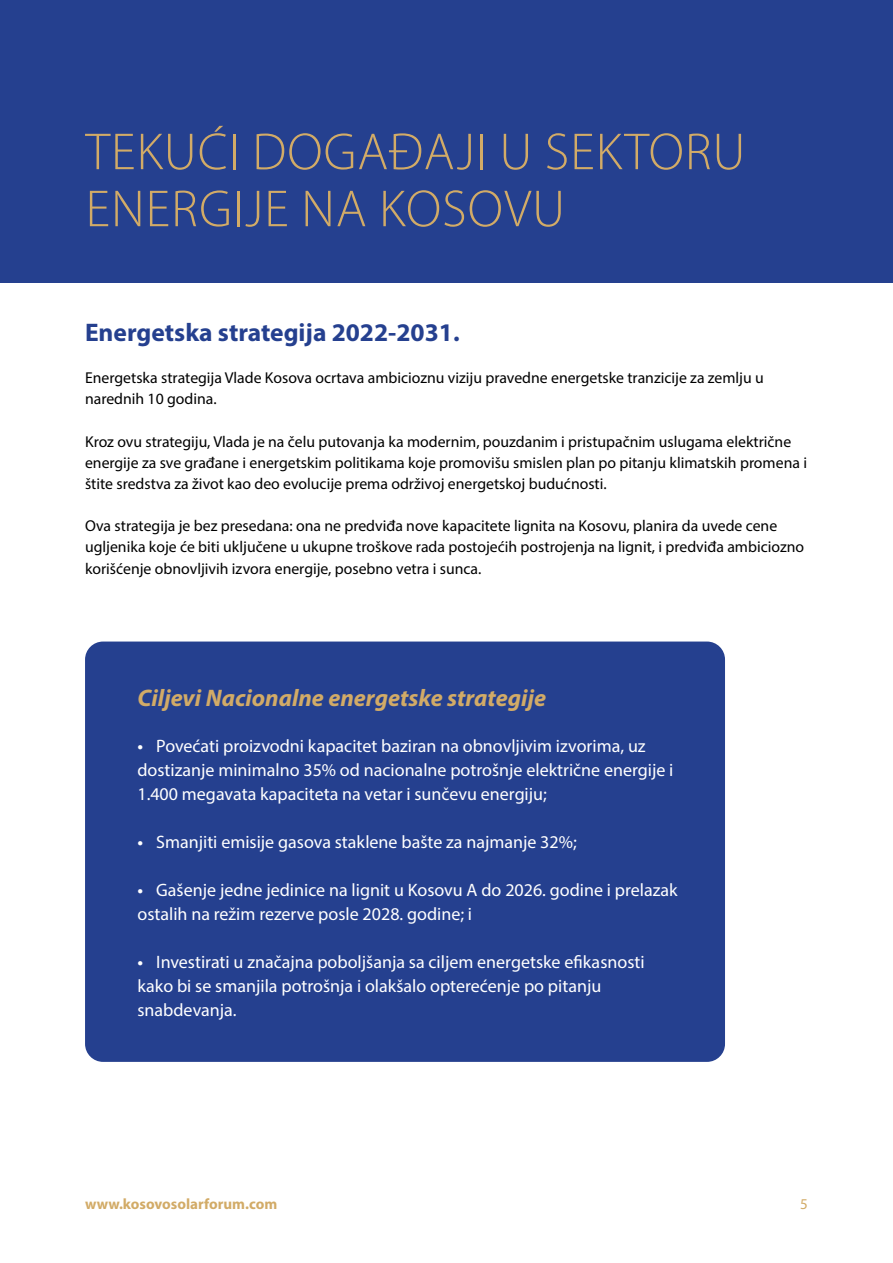
<style>
.page{position:relative;width:893px;height:1263px;background:#fff}
.page>*{position:absolute;margin:0;border:0;box-sizing:border-box;transform-origin:0 0}
.t1{font:300 52.5px/57px "Myriad Pro";letter-spacing:.02em;color:#d2ab67}
.t2{font:700 25.5px "Myriad Pro";color:#25408f}
.t3{font:italic 700 24px "Myriad Pro";color:#d2ab67}
.t4{font:18px/24px "Myriad Pro";color:#fff}
.t5{font:15.75px/21px "Myriad Pro";color:#000}
.t6{font:700 15px "Myriad Pro";color:#d2ab67}
.t7{font:15px "Myriad Pro";color:#d2ab67}
.s1{font-weight:600;font-style:italic}
</style>
<div class="page">
<div style="left:0;top:0;width:893px;height:283px;background:#25408f"></div>
<div style="left:85px;top:641px;width:640px;height:421px;background:#25408f;border-radius:18px"></div>
<h1 class="t1" style="left:86px;top:123px;width:661px">TEKUĆI DOGAĐAJI U SEKTORU<br>ENERGIJE NA KOSOVU</h1>
<h2 class="t2" style="left:85px;top:316px;width:376px">Energetska strategija 2022-2031.</h2>
<p class="t5" style="left:85px;top:367px;width:680px">Energetska strategija Vlade Kosova ocrtava ambicioznu viziju pravedne energetske tranzicije za zemlju u narednih 10 godina.</p>
<p class="t5" style="left:85px;top:430px;width:723px">Kroz ovu strategiju, Vlada je na čelu putovanja ka modernim, pouzdanim i pristupačnim uslugama električne energije za sve građane i energetskim politikama koje promovišu smislen plan po pitanju klimatskih promena i štite sredstva za život kao deo evolucije prema održivoj energetskoj budućnosti.</p>
<p class="t5" style="left:85px;top:515px;width:721px">Ova strategija je bez presedana: ona ne predviđa nove kapacitete lignita na Kosovu, planira da uvede cene ugljenika koje će biti uključene u ukupne troškove rada postojećih postrojenja na lignit, i predviđa ambiciozno</p>
<p class="t5" style="left:85px;top:558px;width:398px">korišćenje obnovljivih izvora energije, posebno vetra i sunca.</p>
<h3 class="t3" style="left:137px;top:683px;width:410px">Ciljevi Nacionalne energetske strategije</h3>
<p class="t4" style="left:137px;top:734px;width:537px"><span class="s1">•</span> Povećati proizvodni kapacitet baziran na obnovljivim izvorima, uz dostizanje minimalno 35% od nacionalne potrošnje električne energije i<br>1.400 megavata kapaciteta na vetar i sunčevu energiju;</p>
<p class="t4" style="left:137px;top:830px;width:441px"><span class="s1">•</span> Smanjiti emisije gasova staklene bašte za najmanje 32%;</p>
<p class="t4" style="left:137px;top:878px;width:542px"><span class="s1">•</span> Gašenje jedne jedinice na lignit u Kosovu A do 2026. godine i prelazak ostalih na režim rezerve posle 2028. godine; i</p>
<p class="t4" style="left:137px;top:950px;width:509px"><span class="s1">•</span> Investirati u značajna poboljšanja sa ciljem energetske efikasnosti kako bi se smanjila potrošnja i olakšalo opterećenje po pitanju snabdevanja.</p>
<p class="t6" style="left:85px;top:1194px;width:194px">www.kosovosolarforum.com</p>
<p class="t7" style="left:800px;top:1195px;width:9px">5</p>
</div>
